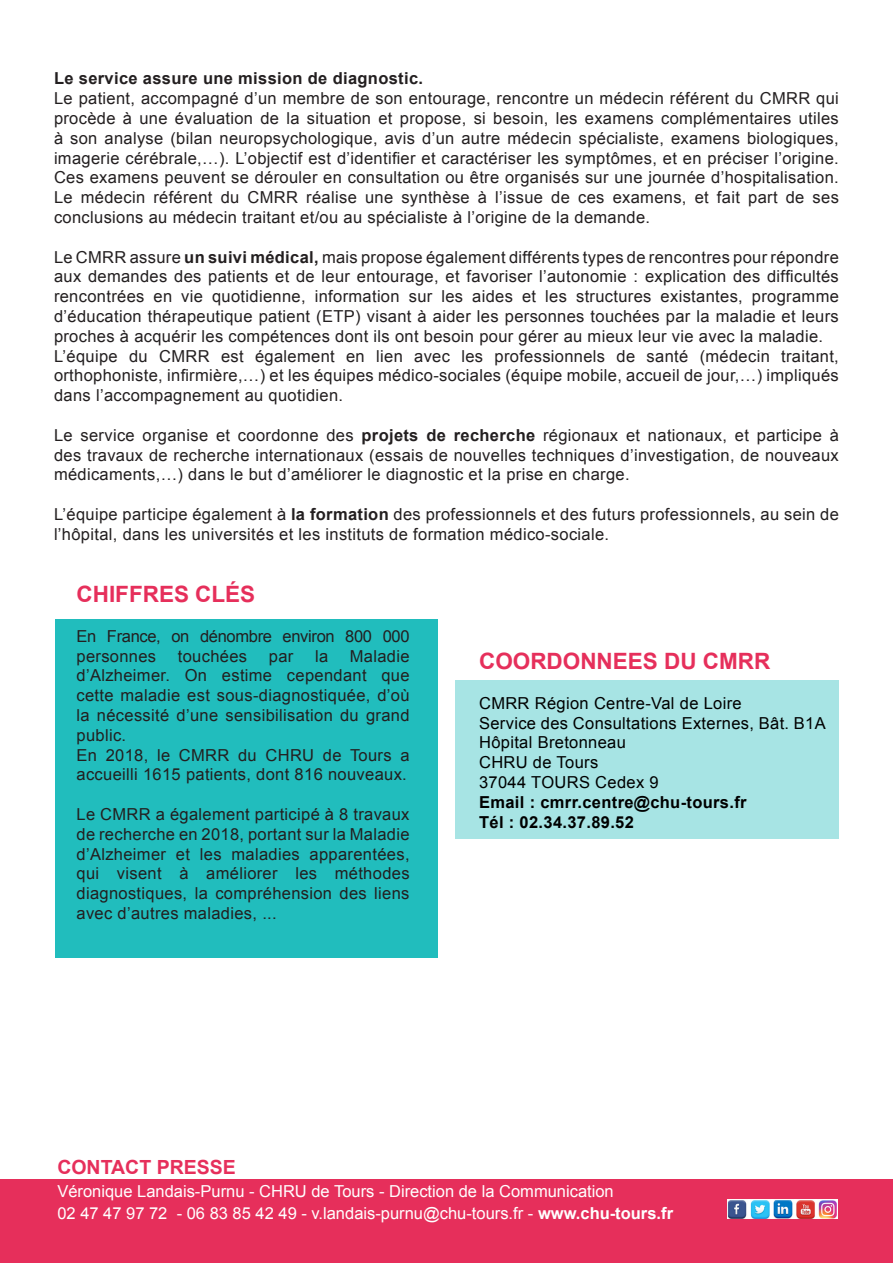
<style>
.page{position:relative;width:893px;height:1263px;background:#fff}
.page>*{position:absolute;margin:0;border:0;box-sizing:border-box;transform-origin:0 0}
.t1{font:700 22.5px "Arial";color:#e62f5b}
.t2{font:700 19.5px "Arial";color:#e62f5b}
.t3{font:16.5px/19.8px "Arial";letter-spacing:.02em;color:#231f20}
.t4{font:16.5px/22.5px "Arial";color:#fff}
.t5{font:16.5px/19.8px "Arial";letter-spacing:.02em;color:#000}
.t6{font:700 16.5px/19.8px "Arial";letter-spacing:.02em;color:#000}
.t7{font:16.5px/19.8px "Arial";letter-spacing:-.02em;color:#231f20}
.t8{font:700 16.5px "Arial";letter-spacing:.02em;color:#231f20}
.s1{font-weight:700}
</style>
<div class="page">
<div style="left:0;top:1179px;width:893px;height:84px;background:#e62f5b"></div>
<img style="left:728px;top:1199px;width:109px;height:20px">
<div style="left:55px;top:619px;width:382px;height:339px;background:#21bdbd"></div>
<div style="left:455px;top:680px;width:384px;height:159px;background:#a7e4e4"></div>
<p class="t8" style="left:54px;top:68px;width:371px">Le service assure une mission de diagnostic.</p>
<p class="t3" style="left:54px;top:89px;width:786px;text-align:justify">Le patient, accompagné d’un membre de son entourage, rencontre un médecin référent du CMRR qui procède à une évaluation de la situation et propose, si besoin, les examens complémentaires utiles à son analyse (bilan neuropsychologique, avis d’un autre médecin spécialiste, examens biologiques, imagerie cérébrale,…). L’objectif est d’identifier et caractériser les symptômes, et en préciser l’origine.<br>Ces examens peuvent se dérouler en consultation ou être organisés sur une journée d’hospitalisation.<br>Le médecin référent du CMRR réalise une synthèse à l’issue de ces examens, et fait part de ses conclusions au médecin traitant et/ou au spécialiste à l’origine de la demande.</p>
<p class="t3" style="left:54px;top:247px;width:786px">Le CMRR assure <span class="s1">un suivi médical,</span> mais propose également différents types de rencontres pour répondre aux demandes des patients et de leur entourage, et favoriser l’autonomie : explication des difficultés rencontrées en vie quotidienne, information sur les aides et les structures existantes, programme d’éducation thérapeutique patient (ETP) visant à aider les personnes touchées par la maladie et leurs proches à acquérir les compétences dont ils ont besoin pour gérer au mieux leur vie avec la maladie.<br>L’équipe du CMRR est également en lien avec les professionnels de santé (médecin traitant, orthophoniste, infirmière,…) et les équipes médico-sociales (équipe mobile, accueil de jour,…) impliqués dans l’accompagnement au quotidien.</p>
<p class="t3" style="left:54px;top:425px;width:786px;text-align:justify">Le service organise et coordonne des <span class="s1">projets de recherche</span> régionaux et nationaux, et participe à des travaux de recherche internationaux (essais de nouvelles techniques d’investigation, de nouveaux médicaments,…) dans le but d’améliorer le diagnostic et la prise en charge.</p>
<p class="t3" style="left:54px;top:504px;width:786px">L’équipe participe également à <span class="s1">la formation</span> des professionnels et des futurs professionnels, au sein de l’hôpital, dans les universités et les instituts de formation médico-sociale.</p>
<h1 class="t1" style="left:77px;top:579px;width:180px">CHIFFRES CLÉS</h1>
<p class="t7" style="left:77px;top:626px;width:335px">En France, on dénombre environ 800 000 personnes</p>
<p class="t3" style="left:178px;top:646px;width:71px">touchées</p>
<p class="t3" style="left:269px;top:646px;width:26px">par</p>
<p class="t3" style="left:315px;top:646px;width:15px">la</p>
<p class="t3" style="left:77px;top:646px;width:335px;text-indent:273px">Maladie d’Alzheimer. On estime cependant que cette maladie est sous-diagnostiquée, d’où la nécessité d’une sensibilisation du grand public.<br>En 2018, le CMRR du CHRU de Tours a accueilli 1615 patients, dont 816 nouveaux.</p>
<p class="t3" style="left:77px;top:804px;width:335px;text-align:justify">Le CMRR a également participé à 8 travaux de recherche en 2018, portant sur la Maladie d’Alzheimer et les maladies apparentées, qui visent à améliorer les méthodes diagnostiques, la compréhension des liens avec d’autres maladies, ...</p>
<h1 class="t1" style="left:479px;top:646px;width:293px">COORDONNEES DU CMRR</h1>
<p class="t5" style="left:479px;top:693px;width:348px">CMRR Région Centre-Val de Loire<br>Service des Consultations Externes, Bât. B1A<br>Hôpital Bretonneau<br>CHRU de Tours<br>37044 TOURS Cedex 9</p>
<p class="t6" style="left:479px;top:792px;width:269px">Email : cmrr.centre@chu-tours.fr<br>Tél : 02.34.37.89.52</p>
<p class="t2" style="left:57px;top:1154px;width:180px">CONTACT PRESSE</p>
<p class="t4" style="left:57px;top:1180px;width:617px">Véronique Landais-Purnu - CHRU de Tours - Direction de la Communication<br>02 47 47 97 72 - 06 83 85 42 49 - v.landais-purnu@chu-tours.fr - <span class="s1">www.chu-tours.fr</span></p>
</div>
